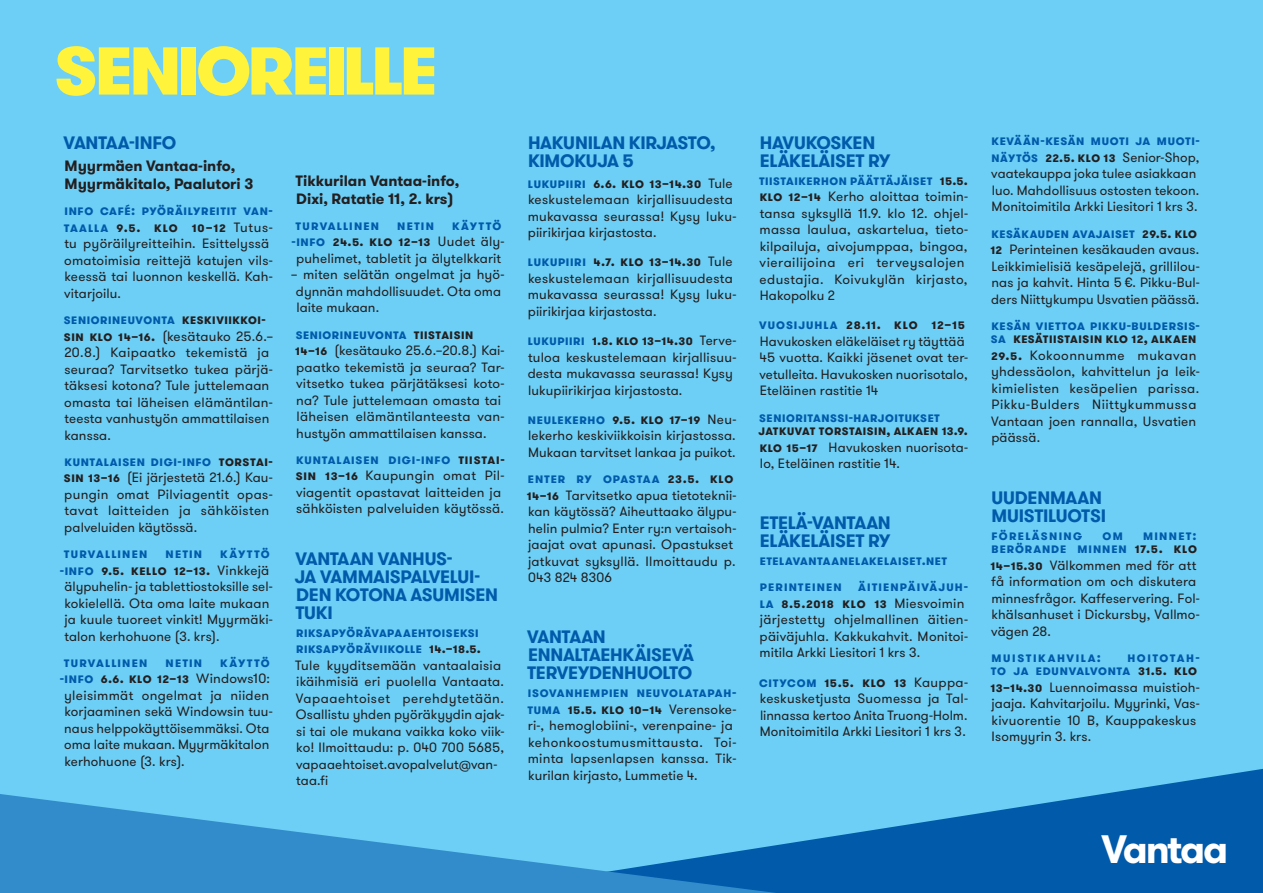
<style>
.page{position:relative;width:1263px;height:893px;background:#fff}
.page>*{position:absolute;margin:0;border:0;box-sizing:border-box;transform-origin:0 0}
.t1{font:900 67.35px "GT Walsheim";letter-spacing:-.055em;color:#fff33c}
.t2{font:700 39.6px "GT Walsheim";letter-spacing:-.06em;color:#fff}
.t3{font:700 18px/18px "GT Walsheim";letter-spacing:-.02em;color:#015aaa}
.t4{font:700 15px/18px "GT Walsheim";color:#231f20}
.t5{font:13.5px/16.5px "GT Walsheim";letter-spacing:.01em;color:#231f20}
.t6{font:700 13.5px/13.5px "GT Walsheim";letter-spacing:.01em;color:#015aaa;text-align:right}
.t7{font:700 13.5px/13.5px "GT Walsheim";letter-spacing:-.01em;color:#015aaa}
.t8{font:700 13.5px "GT Walsheim";letter-spacing:-.005em;color:#231f20}
.t9{font:700 13.5px "GT Walsheim";letter-spacing:.035em;color:#015aaa}
.t10{font:700 13.5px "GT Walsheim";letter-spacing:.07em;color:#015aaa}
.t11{font:700 13.5px "GT Walsheim";letter-spacing:.045em;color:#015aaa}
.s1{font-weight:700;color:#015aaa}
.s2{font-weight:700}
.s3{color:#015aaa}
.s4{font-weight:400}
.s5{color:#231f20}
</style>
<div class="page">
<div style="left:0;top:0;width:1263px;height:885px;background:#6dcff6"></div>
<svg style="left:878px;top:769px;width:385px;height:124px;fill:#015aaa"></svg>
<svg style="left:0;top:794px;width:878px;height:99px"></svg>
<h1 class="t1" style="left:54px;top:25px;width:385px">SENIOREILLE</h1>
<h3 class="t3" style="left:64px;top:134px;width:114px">VANTAA-INFO</h3>
<p class="t4" style="left:65px;top:157px;width:190px">Myyrmäen Vantaa-info,<br>Myyrmäkitalo, Paalutori 3</p>
<p class="t5" style="left:64px;top:203px;width:211px"><span class="s1">Info Café: Pyöräi lyreitit Van&shy;taalla</span> <span class="s2">9.5. klo 10–12</span> Tutus&shy;tu pyöräilyreitteihin. Esittelyssä omatoimisia reittejä katujen vils&shy;keessä tai luonnon keskellä. Kah&shy;vitarjoilu.</p>
<p class="t5" style="left:64px;top:311px;width:211px"><span class="s1">Seniorineuvonta</span> <span class="s2">Keskiviikkoi&shy;si n klo 14–16.</span> (kesätauko 25.6.–<br>20.8.) Kaipaatko tekemistä ja seuraa? Tarvitsetko tukea pärjä&shy;täksesi kotona? Tule juttelemaan omasta tai läheisen elämäntilan&shy;teesta vanhustyön ammattilaisen kanssa.</p>
<p class="t5" style="left:64px;top:453px;width:211px"><span class="s1">Kuntalaisen digi-info</span> <span class="s2">Torstai&shy;si n 13–16</span> (Ei järjestetä 21.6.) Kau&shy;pungin omat Pilviagentit opas&shy;tavat laitteiden ja sähköisten palveluiden käytössä.</p>
<p class="t9" style="left:64px;top:545px;width:86px">Turvalli nen</p>
<p class="t6" style="left:165px;top:547px;width:39px">netin</p>
<p class="t6" style="left:220px;top:547px;width:52px">käyttö</p>
<p class="t8" style="left:60px;top:561px;width:211px"><span class="s3">-info</span> 9.5. kello 12–13. <span class="s4">Vinkkejä</span></p>
<p class="t5" style="left:64px;top:578px;width:210px">älypuhelin- ja tablettiostoksille sel-</p>
<p class="t5" style="left:65px;top:595px;width:206px">kokielellä. Ota oma laite mukaan</p>
<p class="t5" style="left:64px;top:611px;width:210px">ja kuule tuoreet vinkit! Myyrmäki-</p>
<p class="t5" style="left:64px;top:628px;width:156px">talon kerhohuone (3. krs).</p>
<p class="t9" style="left:64px;top:653px;width:86px">Turvalli nen</p>
<p class="t6" style="left:165px;top:655px;width:39px">netin</p>
<p class="t6" style="left:220px;top:655px;width:52px">käyttö</p>
<p class="t8" style="left:60px;top:670px;width:212px"><span class="s3">-info</span> 6.6. klo 12–13 <span class="s4">Windows10:</span></p>
<p class="t5" style="left:64px;top:687px;width:207px">yleisimmät ongelmat ja niiden</p>
<p class="t5" style="left:65px;top:704px;width:210px">korjaaminen sekä Windowsin tuu-</p>
<p class="t5" style="left:64px;top:720px;width:207px">naus helppokäyttöisemmäksi. Ota</p>
<p class="t5" style="left:64px;top:737px;width:207px">oma laite mukaan. Myyrmäkitalon</p>
<p class="t5" style="left:65px;top:753px;width:122px">kerhohuone (3. krs).</p>
<p class="t4" style="left:296px;top:172px;width:165px">Tikkurilan Vantaa-info,<br>Dixi, Ratatie 11, 2. krs)</p>
<p class="t9" style="left:295px;top:216px;width:86px">Turvalli nen</p>
<p class="t6" style="left:397px;top:219px;width:39px">netin</p>
<p class="t5" style="left:291px;top:217px;width:215px;text-align:right"><span class="s1">käyttö<br>-info</span> <span class="s2">24.5. klo 12–13</span> Uudet äly&shy;puhelimet, tabletit ja älytelkkarit</p>
<p class="t5" style="left:296px;top:267px;width:210px;text-indent:-5px">– miten selätän ongelmat ja hyö&shy;dynnän mahdollisuudet. Ota oma laite mukaan.</p>
<p class="t6" style="left:295px;top:327px;width:119px">Seniorineuvonta <span class="s5">Tiis</span></p>
<p class="t5" style="left:295px;top:326px;width:211px;text-indent:140px"><span class="s2">taisi n<br>14–16</span> (kesätauko 25.6.–20.8.) Kai&shy;paatko tekemistä ja seuraa? Tar&shy;vitsetko tukea pärjätäksesi koto&shy;na? Tule juttelemaan omasta tai läheisen elämäntilanteesta van&shy;hustyön ammattilaisen kanssa.</p>
<p class="t6" style="left:296px;top:453px;width:162px">Kuntalaisen digi-info <span class="s5">Tiis</span></p>
<p class="t5" style="left:295px;top:451px;width:211px;text-indent:186px"><span class="s2">tai&shy;sin 13–16</span> Kaupungin omat Pil&shy;viagentit opastavat laitteiden ja sähköisten palveluiden käytössä.</p>
<h3 class="t3" style="left:295px;top:550px;width:205px">VANTAAN VANHUS-<br>JA VAMMAISPALVELUI-<br>DEN KOTONA ASUMISEN<br>TUKI</h3>
<p class="t5" style="left:295px;top:624px;width:211px"><span class="s1">Ri ksapyörävapaaehtois eksi<br>ri ksapyörävii kolle</span> <span class="s2">14.–18.5.<br></span>Tule kyyditsemään vantaalaisia ikäihmisiä eri puolella Vantaata.<br>Vapaaehtoiset perehdytetään.<br>Osallistu yhden pyöräkyydin ajak&shy;si tai ole mukana vaikka koko viik&shy;ko! Ilmoittaudu: p. 040 700 5685, vapaaehtoiset.avopalvelut@van&shy;taa.fi</p>
<h3 class="t3" style="left:528px;top:134px;width:189px">HAKUNILAN KIRJASTO,<br>KIMOKUJA 5</h3>
<p class="t5" style="left:528px;top:175px;width:210px"><span class="s1">Lukupii ri</span> <span class="s2">6.6. klo 13–14.30</span> Tule keskustelemaan kirjallisuudesta mukavassa seurassa! Kysy luku&shy;piirikirjaa kirjastosta.</p>
<p class="t5" style="left:528px;top:254px;width:210px"><span class="s1">Lukupii ri</span> <span class="s2">4.7. klo 13–14.30</span> Tule keskustelemaan kirjallisuudesta mukavassa seurassa! Kysy luku&shy;piirikirjaa kirjastosta.</p>
<p class="t5" style="left:528px;top:332px;width:210px"><span class="s1">Lukupii ri</span> <span class="s2">1.8. klo 13–14.30</span> Terve&shy;tuloa keskustelemaan kirjallisuu&shy;desta mukavassa seurassa! Kysy lukupiirikirjaa kirjastosta.</p>
<p class="t5" style="left:528px;top:411px;width:210px;text-align:justify"><span class="s1">Neulekerho</span> <span class="s2">9.5. klo 17–19</span> Neu&shy;lekerho keskiviikkoisin kirjastossa.<br>Mukaan tarvitset lankaa ja puikot.</p>
<p class="t5" style="left:527px;top:470px;width:211px"><span class="s1">E nter ry opastaa</span> <span class="s2">23.5. klo<br>14–16</span> Tarvitsetko apua tietoteknii&shy;kan käytössä? Aiheuttaako älypu&shy;helin pulmia? Enter ry:n vertaisoh&shy;jaajat ovat apunasi. Opastukset jatkuvat syksyllä. Ilmoittaudu p.<br>043 824 8306</p>
<h3 class="t3" style="left:527px;top:628px;width:168px">VANTAAN<br>ENNALTAEHKÄISEVÄ<br>TERVEYDENHUOLTO</h3>
<p class="t5" style="left:527px;top:684px;width:211px"><span class="s1">Isovanhempi en neuvolatapah&shy;tuma</span> <span class="s2">15.5. klo 10–14</span> Verensoke&shy;ri-, hemoglobiini-, verenpaine- ja kehonkoostumusmittausta. Toi&shy;minta lapsenlapsen kanssa. Tik&shy;kurilan kirjasto, Lummetie 4.</p>
<h3 class="t3" style="left:760px;top:134px;width:132px">HAVUKOSKEN<br>ELÄKELÄISET RY</h3>
<p class="t5" style="left:759px;top:172px;width:211px"><span class="s1">Tiistai kerhon päättäjäiset</span> <span class="s2">15.5. klo 12–14</span> Kerho aloittaa toimin&shy;tansa syksyllä 11.9. klo 12. ohjel&shy;massa laulua, askartelua, tieto&shy;kilpailuja, aivojumppaa, bingoa, vierailijoina eri terveysalojen edustajia. Koivukylän kirjasto,<br>Hakopolku 2</p>
<p class="t5" style="left:759px;top:317px;width:211px"><span class="s1">Vuosijuhla</span> <span class="s2">28.11. klo 12–15<br></span>Havukosken eläkeläiset ry täyttää<br>45 vuotta. Kaikki jäsenet ovat ter&shy;vetulleita. Havukosken nuorisotalo,<br>Eteläinen rastitie 14</p>
<p class="t7" style="left:759px;top:410px;width:183px">Senioritanssi-harjoitukset</p>
<p class="t5" style="left:758px;top:422px;width:211px;text-align:justify"><span class="s2">jatkuvat torstaisi n, alkaen 13.9. klo 15–17</span> Havukosken nuorisota&shy;lo, Eteläinen rastitie 14.</p>
<h3 class="t3" style="left:760px;top:514px;width:133px">ETELÄ-VANTAAN<br>ELÄKELÄISET RY</h3>
<p class="t6" style="left:759px;top:547px;width:210px;line-height:26.2px;text-align:left">etelavantaanelakelaiset.net<br>Perinteinen äitienpäiväjuh-</p>
<p class="t5" style="left:759px;top:595px;width:210px"><span class="s1">la</span> <span class="s2">8.5.2018 klo 13</span> Miesvoimin järjestetty ohjelmallinen äitien&shy;päiväjuhla. Kakkukahvit. Monitoi&shy;mitila Arkki Liesitori 1 krs 3.</p>
<p class="t5" style="left:759px;top:674px;width:211px;text-align:justify"><span class="s1">Citycom</span> <span class="s2">15.5. klo 13</span> Kauppa&shy;keskusketjusta Suomessa ja Tal&shy;linnassa kertoo Anita Truong-Holm.<br>Monitoimitila Arkki Liesitori 1 krs 3.</p>
<p class="t5" style="left:991px;top:133px;width:210px"><span class="s1">Kevään-kesän muoti ja muoti&shy;näytös</span> <span class="s2">22.5. klo 13</span> Senior-Shop, vaatekauppa joka tulee asiakkaan luo. Mahdollisuus ostosten tekoon.<br>Monitoimitila Arkki Liesitori 1 krs 3.</p>
<p class="t5" style="left:990px;top:225px;width:211px"><span class="s1">Kesäkauden avajaiset</span> <span class="s2">29.5. klo 12</span> Perinteinen kesäkauden avaus.<br>Leikkimielisiä kesäpelejä, grillilou&shy;nas ja kahvit. Hinta 5 €. Pikku-Bul&shy;ders Niittykumpu Usvatien päässä.</p>
<p class="t7" style="left:991px;top:319px;width:211px">Kesän vi ettoa pi kku-Buldersis&shy;sa <span class="s5">Kesätiistaisi n klo 12, alkaen</span></p>
<p class="t5" style="left:991px;top:347px;width:211px"><span class="s2">29.5.</span> Kokoonnumme mukavan yhdessäolon, kahvittelun ja leik&shy;kimielisten kesäpelien parissa.<br>Pikku-Bulders Niittykummussa<br>Vantaan joen rannalla, Usvatien päässä.</p>
<h3 class="t3" style="left:991px;top:489px;width:116px">UUDENMAAN<br>MUISTILUOTSI</h3>
<p class="t11" style="left:991px;top:526px;width:93px">Föreläsning</p>
<p class="t6" style="left:1102px;top:528px;width:22px">om</p>
<p class="t6" style="left:991px;top:528px;width:207px">minnet:<br>Berörande minnen <span class="s5">17.5. klo</span></p>
<p class="t5" style="left:990px;top:557px;width:211px"><span class="s2">14–15.30</span> Välkommen med för att få information om och diskutera minnesfrågor. Kaffeservering. Fol&shy;khälsanhuset i Dickursby, Vallmo&shy;vägen 28.</p>
<p class="t10" style="left:991px;top:648px;width:111px">Muistikahvi la:</p>
<p class="t6" style="left:990px;top:650px;width:211px">Hoitotah-<br>to ja edunvalvonta <span class="s5">31.5. klo</span></p>
<p class="t5" style="left:990px;top:679px;width:211px"><span class="s2">13–14.30</span> Luennoimassa muistioh&shy;jaaja. Kahvitarjoilu. Myyrinki, Vas&shy;kivuorentie 10 B, Kauppakeskus<br>Isomyyrin 3. krs.</p>
<h2 class="t2" style="left:1101px;top:823px;width:128px">Vantaa</h2>
</div>
